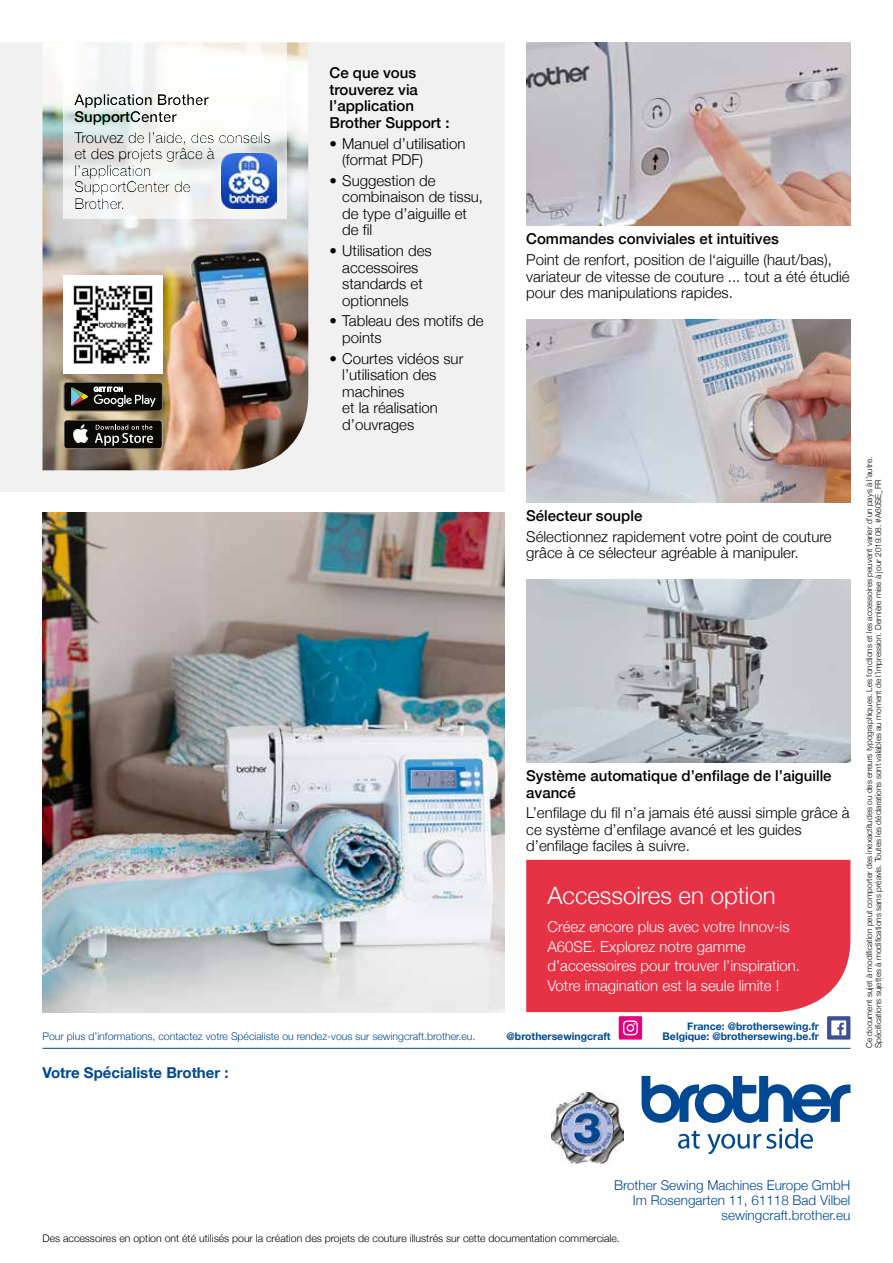
<style>
.page{position:relative;width:893px;height:1263px;background:#fff}
.page>*{position:absolute;margin:0;border:0;box-sizing:border-box;transform-origin:0 0}
.t1{font:300 24px "Helvetica Neue";color:#fff}
.t2{font:300 15px/16.5px "Helvetica Neue";color:#000}
.t3{font:500 15px/16.5px "Helvetica Neue";color:#000}
.t4{font:300 15px/19.5px "Helvetica Neue";color:#fff}
.t5{font:700 15px "Helvetica Neue";color:#004893}
.t6{font:300 13.5px/15px "Helvetica Neue";color:#004893;text-align:right}
.t7{font:300 10.5px "Helvetica Neue";color:#000}
.t8{font:300 10.5px "Helvetica Neue";color:#004893}
.t9{font:700 10.5px "Helvetica Neue";color:#004893}
.t10{font:300 8.25px/9px "Helvetica Neue";color:#000}
</style>
<div class="page">
<img style="left:781px;top:886px;width:70px;height:208px">
<div style="left:0;top:43px;width:505px;height:449px;background:#f1f1f1"></div>
<hr style="left:43px;top:1048px;width:807px;height:1px;background:#004893">
<svg style="left:642px;top:1076px;width:208px;height:77px"></svg>
<img style="left:43px;top:43px;width:265px;height:427px">
<div style="left:64px;top:420px;width:98px;height:29px;background:#757573;border-radius:3px"></div>
<div style="left:64px;top:420px;width:98px;height:28px;background:#0b0904;border-radius:3px"></div>
<svg style="left:73px;top:424px;width:15px;height:19px"></svg>
<svg style="left:95px;top:425px;width:58px;height:21px"></svg>
<svg style="left:64px;top:382px;width:98px;height:29px;background:#363530"></svg>
<img style="left:64px;top:275px;width:98px;height:99px">
<img style="left:43px;top:513px;width:462px;height:499px">
<img style="left:526px;top:43px;width:324px;height:182px">
<img style="left:526px;top:319px;width:324px;height:183px">
<img style="left:526px;top:579px;width:324px;height:183px">
<img style="left:551px;top:1091px;width:72px;height:72px">
<div style="left:526px;top:860px;width:324px;height:152px;background:#e73144"></div>
<svg style="left:64px;top:43px;width:223px;height:176px"></svg>
<div style="left:207px;top:139px;width:83px;height:84px;background:#fff;opacity:.75"></div>
<img style="left:221px;top:153px;width:55px;height:56px">
<div style="left:827px;top:1016px;width:23px;height:23px;background:#3c5193"></div>
<div style="left:831px;top:1020px;width:15px;height:15px;background:#fff"></div>
<svg style="left:837px;top:1023px;width:7px;height:12px"></svg>
<div style="left:619px;top:1016px;width:23px;height:23px;background:#e5007c"></div>
<svg style="left:623px;top:1020px;width:15px;height:15px"></svg>
<p class="t3" style="left:74px;top:91px;width:136px">Application Brother<br>SupportCenter</p>
<p class="t2" style="left:74px;top:128px;width:198px">Trouvez de l’aide, des conseils et des projets grâce à l’application<br>SupportCenter de<br>Brother.</p>
<p class="t3" style="left:330px;top:64px;width:122px">Ce que vous trouverez via l’application<br>Brother Support :</p>
<p class="t2" style="left:342px;top:134px;width:125px;text-indent:-13px">• Manuel d’utilisation (format PDF)</p>
<p class="t2" style="left:342px;top:171px;width:142px;text-indent:-13px">• Suggestion de combinaison de tissu, de type d’aiguille et de fil</p>
<p class="t2" style="left:342px;top:241px;width:91px;text-indent:-13px">• Utilisation des accessoires standards et optionnels</p>
<p class="t2" style="left:342px;top:312px;width:143px;text-indent:-13px">• Tableau des motifs de points</p>
<p class="t2" style="left:342px;top:349px;width:123px;text-indent:-13px">• Courtes vidéos sur l’utilisation des machines<br>et la réalisation d’ouvrages</p>
<p class="t8" style="left:43px;top:1027px;width:434px">Pour plus d’informations, contactez votre Spécialiste ou rendez-vous sur sewingcraft.brother.eu.</p>
<p class="t5" style="left:43px;top:1061px;width:188px">Votre Spécialiste Brother :</p>
<p class="t3" style="left:526px;top:229px;width:254px">Commandes conviviales et intuitives</p>
<p class="t2" style="left:526px;top:250px;width:325px">Point de renfort, position de l‘aiguille (haut/bas), variateur de vitesse de couture ... tout a été étudié pour des manipulations rapides.</p>
<p class="t3" style="left:526px;top:506px;width:118px">Sélecteur souple</p>
<p class="t2" style="left:526px;top:527px;width:307px">Sélectionnez rapidement votre point de couture grâce à ce sélecteur agréable à manipuler.</p>
<p class="t3" style="left:526px;top:766px;width:307px">Système automatique d’enfilage de l’aiguille avancé</p>
<p class="t2" style="left:526px;top:804px;width:325px">L’enfilage du fil n’a jamais été aussi simple grâce à ce système d’enfilage avancé et les guides d’enfilage faciles à suivre.</p>
<h1 class="t1" style="left:547px;top:876px;width:230px">Accessoires en option</h1>
<p class="t4" style="left:547px;top:916px;width:254px">Créez encore plus avec votre Innov-is A60SE. Explorez notre gamme d’accessoires pour trouver l’inspiration.<br>Votre imagination est la seule limite !</p>
<p class="t9" style="left:687px;top:1018px;width:133px">France: @brothersewing.fr</p>
<p class="t9" style="left:506px;top:1027px;width:106px">@brothersewingcraft</p>
<p class="t9" style="left:663px;top:1027px;width:158px">Belgique: @brothersewing.be.fr</p>
<p class="t10" style="left:864px;top:1048px;width:593px;rotate:-90deg">Ce document sujet à modification peut comporter des inexactitudes ou des erreurs typographiques. Les fonctions et les accessoires peuvent varier d’un pays à l’autre.<br>Spécifications sujettes à modifications sans préavis. Toutes les déclarations sont valables au moment de l’impression. Dernière mise à jour 2019.08. #A60SE_FR</p>
<p class="t6" style="left:614px;top:1177px;width:238px">Brother Sewing Machines Europe GmbH<br>Im Rosengarten 11, 61118 Bad Vilbel sewingcraft.brother.eu</p>
<p class="t7" style="left:43px;top:1229px;width:579px">Des accessoires en option ont été utilisés pour la création des projets de couture illustrés sur cette documentation commerciale.</p>
</div>
